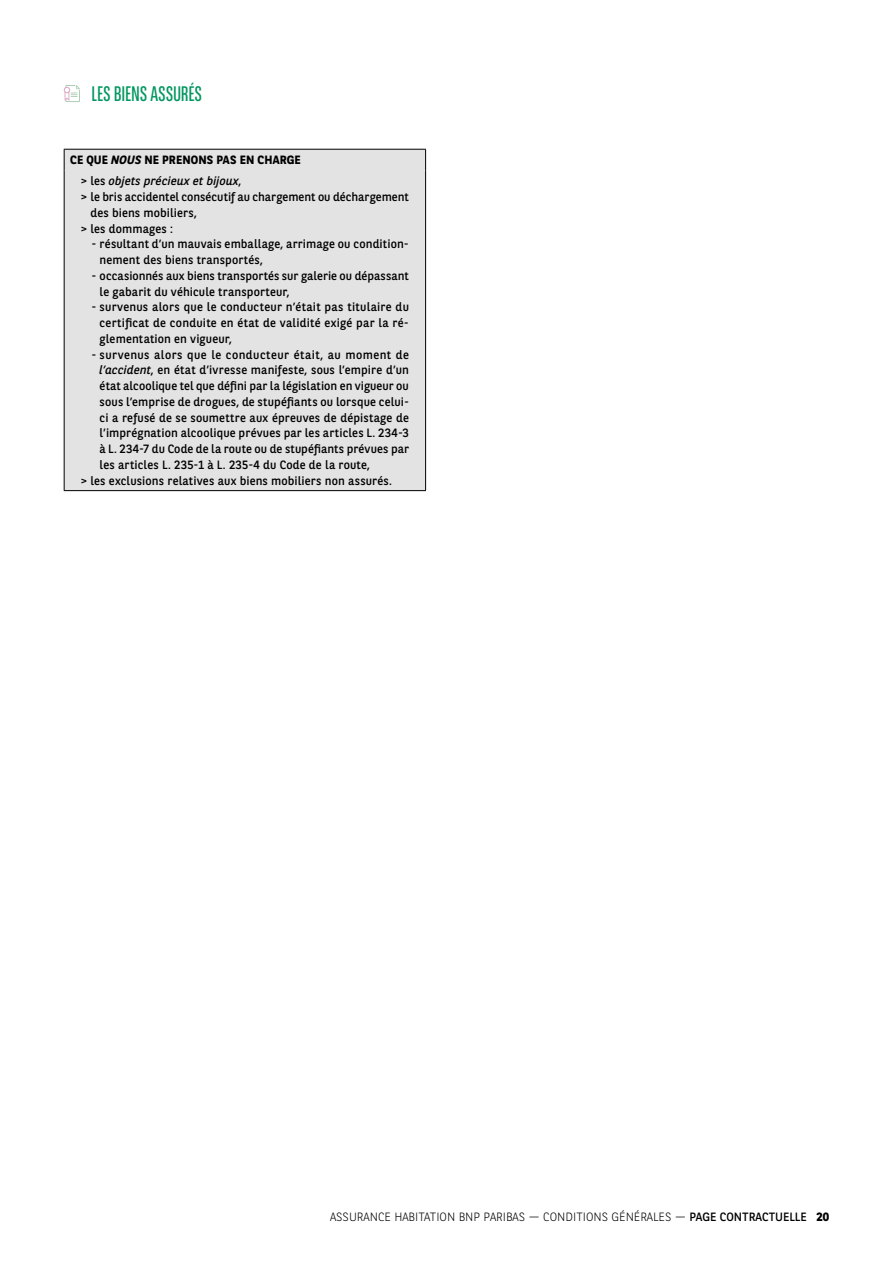
<style>
.page{position:relative;width:893px;height:1263px;background:#fff}
.page>*{position:absolute;margin:0;border:0;box-sizing:border-box;transform-origin:0 0}
.t1{font:21px "BNPP Sans Condensed";letter-spacing:-.01em;color:#00965f}
.t2{font:12px/15.8px "BNPP Sans";letter-spacing:.015em;color:#000}
.t3{font:300 12px "BNPP Sans";color:#000}
.t4{font:700 12px/21px "BNPP Sans";letter-spacing:.005em;color:#000}
.t5{font:12px "BNPP Sans";letter-spacing:.035em;color:#000}
.s1{font-style:italic}
.s2{font-weight:400}
.s3{font-weight:400;font-style:italic}
.s4{font-weight:700}
</style>
<div class="page">
<svg style="left:64px;top:85px;width:16px;height:17px"></svg>
<div style="left:65px;top:150px;width:360px;height:340px;background:#e3e3e3"></div>
<hr style="left:64px;top:149px;width:362px;height:1px;background:#000">
<svg style="left:425px;top:150px;width:1px;height:20px"></svg>
<hr style="left:425px;top:170px;width:1px;height:320px;background:#000">
<svg style="left:64px;top:150px;width:1px;height:20px"></svg>
<hr style="left:64px;top:170px;width:1px;height:320px;background:#000">
<hr style="left:64px;top:490px;width:362px;height:1px;background:#000">
<h1 class="t1" style="left:91px;top:80px;width:112px">LES BIENS ASSURÉS</h1>
<p class="t4" style="left:81px;top:149px;width:222px;text-indent:-11px">CE QUE <span class="s1">NOUS</span> NE PRENONS PAS EN CHARGE <span class="s2">&gt; les</span> <span class="s3">objets précieux et bijoux</span><span class="s2">,</span></p>
<p class="t2" style="left:81px;top:188px;width:330px">&gt; le bris accidentel consécutif au chargement ou déchargement</p>
<p class="t2" style="left:90px;top:204px;width:108px">des biens mobiliers,</p>
<p class="t2" style="left:81px;top:220px;width:94px">&gt; les dommages :</p>
<p class="t2" style="left:100px;top:236px;width:311px;text-indent:-8px">- résultant d’un mauvais emballage, arrimage ou condition&shy;nement des biens transportés,</p>
<p class="t2" style="left:100px;top:267px;width:311px;text-indent:-8px">- occasionnés aux biens transportés sur galerie ou dépassant le gabarit du véhicule transporteur,</p>
<p class="t2" style="left:100px;top:299px;width:311px;text-align:justify;text-indent:-8px">- survenus alors que le conducteur n’était pas titulaire du certificat de conduite en état de validité exigé par la ré&shy;glementation en vigueur,</p>
<p class="t5" style="left:91px;top:346px;width:319px">- survenus alors que le conducteur était, au moment de</p>
<p class="t2" style="left:100px;top:362px;width:311px"><span class="s1">l’accident</span>, en état d’ivresse manifeste, sous l’empire d’un</p>
<p class="t2" style="left:100px;top:377px;width:311px">état alcoolique tel que défini par la législation en vigueur ou</p>
<p class="t2" style="left:100px;top:393px;width:311px">sous l’emprise de drogues, de stupéfiants ou lorsque celui-</p>
<p class="t2" style="left:100px;top:409px;width:311px">ci a refusé de se soumettre aux épreuves de dépistage de</p>
<p class="t2" style="left:100px;top:425px;width:311px">l’imprégnation alcoolique prévues par les articles L. 234-3</p>
<p class="t2" style="left:100px;top:440px;width:311px">à L. 234-7 du Code de la route ou de stupéfiants prévues par</p>
<p class="t2" style="left:100px;top:456px;width:272px">les articles L. 235-1 à L. 235-4 du Code de la route,</p>
<p class="t2" style="left:81px;top:472px;width:313px">&gt; les exclusions relatives aux biens mobiliers non assurés.</p>
<p class="t3" style="left:330px;top:1208px;width:501px">ASSURANCE HABITATION BNP PARIBAS — CONDITIONS GÉNÉRALES — <span class="s2">PAGE CONTRACTUELLE</span> <span class="s4">20</span></p>
</div>
